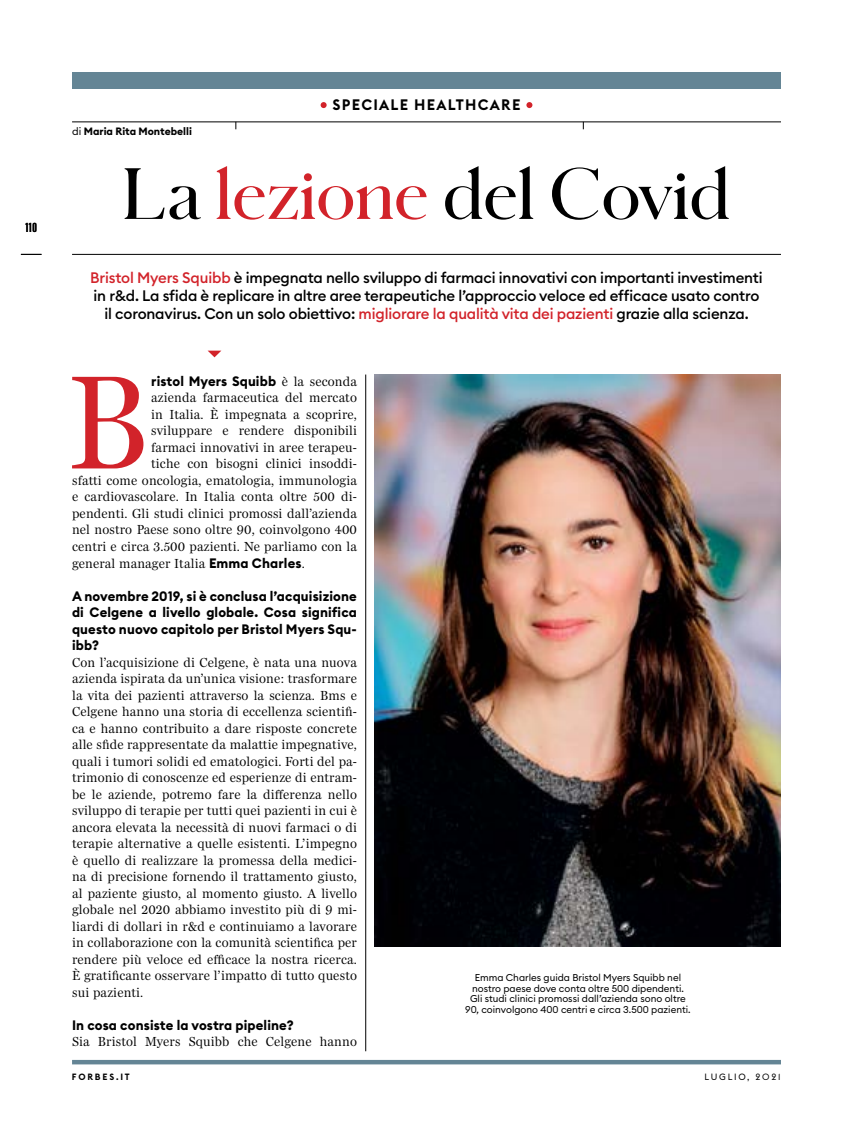
<style>
.page{position:relative;width:864px;height:1134px;background:#fff}
.page>*{position:absolute;margin:0;border:0;box-sizing:border-box;transform-origin:0 0}
.t1{font:136.95px "Miller Daily One";color:#d2232a}
.t2{font:600 67.5px "Schnyder Wide S";color:#000}
.t3{font:500 15px/18px "Euclid Circular B";letter-spacing:-.01em;color:#000;text-align:center}
.t4{font:600 15px "Euclid Flex";letter-spacing:.085em;color:#000}
.t5{font:13.5px/16.5px "Miller Daily One";letter-spacing:.01em;color:#000;text-align:justify}
.t6{font:700 13.5px/16.5px "Euclid Circular B";letter-spacing:.01em;color:#000;text-align:justify}
.t7{font:600 12.75px "Graphik XX Cond";color:#000}
.t8{font:700 10.5px "Euclid Circular B";color:#000}
.t9{font:9.75px/10.5px "Euclid Circular B";color:#000;text-align:center}
.t10{font:9px "Euclid Flex";letter-spacing:.2em;color:#000}
.t11{font:600 9px "Euclid Flex";letter-spacing:.2em;color:#000}
.s1{font-weight:400}
.s2{color:#d2232a}
.s3{font-family:"Miller Daily One";font-weight:400}
.s4{font-family:"Euclid Circular B";font-weight:700}
</style>
<div class="page">
<hr style="left:72px;top:1060px;width:709px;height:4px;background:#648595">
<hr style="left:72px;top:122px;width:709px;height:1px;background:#000">
<hr style="left:72px;top:254px;width:709px;height:1px;background:#000">
<svg style="left:321px;top:102px;width:6px;height:6px"></svg>
<svg style="left:526px;top:102px;width:6px;height:6px"></svg>
<svg style="left:208px;top:351px;width:13px;height:6px"></svg>
<hr style="left:365px;top:375px;width:1px;height:676px;background:#000">
<div style="left:72px;top:73px;width:709px;height:16px;background:#648595"></div>
<svg style="left:21px;top:254px;width:20px;height:1px"></svg>
<img style="left:375px;top:375px;width:406px;height:572px">
<p class="t7" style="left:25px;top:219px;width:13px">110</p>
<p class="t8" style="left:72px;top:124px;width:121px"><span class="s1">di</span> Maria Rita Montebelli</p>
<p class="t4" style="left:333px;top:96px;width:189px">SPECIALE HEALTHCARE</p>
<h2 class="t2" style="left:123px;top:146px;width:609px">La <span class="s2">lezione</span> del Covid</h2>
<p class="t3" style="left:90px;top:269px;width:674px"><span class="s2">Bristol Myers Squibb</span> è impegnata nello sviluppo di farmaci innovativi con importanti investimenti in r&amp;d. La sfida è replicare in altre aree terapeutiche l’approccio veloce ed efficace usato contro il coronavirus. Con un solo obiettivo: <span class="s2">migliorare la qualità vita dei pazienti</span> grazie alla scienza.</p>
<h1 class="t1" style="left:66px;top:338px;width:85px">B</h1>
<p class="t6" style="left:151px;top:373px;width:207px">ristol Myers Squibb <span class="s3">è la seconda</span></p>
<p class="t5" style="left:151px;top:389px;width:207px">azienda farmaceutica del mercato</p>
<p class="t5" style="left:151px;top:406px;width:207px">in Italia. È impegnata a scoprire,</p>
<p class="t5" style="left:151px;top:422px;width:207px">sviluppare e rendere disponibili</p>
<p class="t5" style="left:151px;top:439px;width:207px">farmaci innovativi in aree terapeu-</p>
<p class="t5" style="left:151px;top:455px;width:207px">tiche con bisogni clinici insoddi-</p>
<p class="t5" style="left:72px;top:472px;width:286px">sfatti come oncologia, ematologia, immunologia</p>
<p class="t5" style="left:72px;top:488px;width:286px">e cardiovascolare. In Italia conta oltre 500 di-</p>
<p class="t5" style="left:72px;top:505px;width:286px">pendenti. Gli studi clinici promossi dall’azienda</p>
<p class="t5" style="left:72px;top:521px;width:286px">nel nostro Paese sono oltre 90, coinvolgono 400</p>
<p class="t5" style="left:72px;top:538px;width:286px">centri e circa 3.500 pazienti. Ne parliamo con la</p>
<p class="t5" style="left:72px;top:554px;width:234px">general manager Italia <span class="s4">Emma Charles</span>.</p>
<p class="t6" style="left:72px;top:588px;width:286px">A novembre 2019, si è conclusa l’acquisizione di Celgene a livello globale. Cosa significa questo nuovo capitolo per Bristol Myers Squ&shy;ibb?</p>
<p class="t5" style="left:72px;top:654px;width:286px">Con l’acquisizione di Celgene, è nata una nuova azienda ispirata da un’unica visione: trasformare la vita dei pazienti attraverso la scienza. Bms e Celgene hanno una storia di eccellenza scientifi&shy;ca e hanno contribuito a dare risposte concrete alle sfide rappresentate da malattie impegnative, quali i tumori solidi ed ematologici. Forti del pa&shy;trimonio di conoscenze ed esperienze di entram&shy;be le aziende, potremo fare la differenza nello sviluppo di terapie per tutti quei pazienti in cui è ancora elevata la necessità di nuovi farmaci o di terapie alternative a quelle esistenti. L’impegno è quello di realizzare la promessa della medici&shy;na di precisione fornendo il trattamento giusto, al paziente giusto, al momento giusto. A livello globale nel 2020 abbiamo investito più di 9 mi&shy;liardi di dollari in r&amp;d e continuiamo a lavorare in collaborazione con la comunità scientifica per rendere più veloce ed efficace la nostra ricerca.<br>È gratificante osservare l’impatto di tutto questo sui pazienti.</p>
<p class="t6" style="left:72px;top:1017px;width:223px">In cosa consiste la vostra pipeline?</p>
<p class="t5" style="left:72px;top:1033px;width:286px">Sia Bristol Myers Squibb che Celgene hanno</p>
<p class="t9" style="left:465px;top:972px;width:227px">Emma Charles guida Bristol Myers Squibb nel nostro paese dove conta oltre 500 dipendenti.<br>Gli studi clinici promossi dall’azienda sono oltre 90, coinvolgono 400 centri e circa 3.500 pazienti.</p>
<p class="t11" style="left:72px;top:1072px;width:59px">FORBES.IT</p>
<p class="t10" style="left:705px;top:1072px;width:78px">LUGLIO, 2021</p>
</div>
